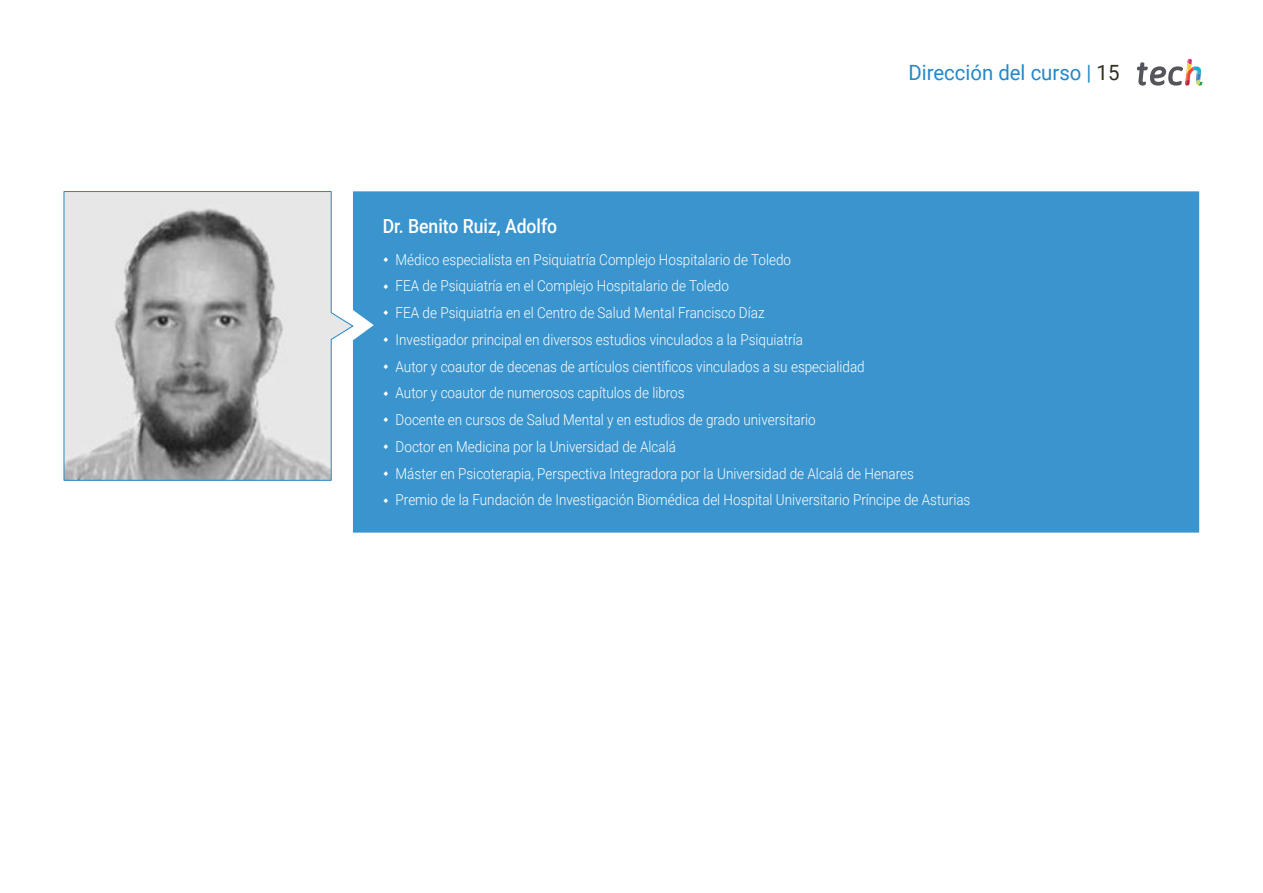
<style>
.page{position:relative;width:1263px;height:893px;background:#fff}
.page>*{position:absolute;margin:0;border:0;box-sizing:border-box;transform-origin:0 0}
.t1{font:21px "Roboto";color:#2488c9}
.t2{font:500 19.5px "Roboto";color:#fff;scale:.9 1}
.t3{font:300 15px/26.7px "Roboto";color:#fff;scale:.9 1}
.s1{color:#312e20}
</style>
<div class="page">
<svg style="left:1137px;top:59px;width:65px;height:27px"></svg>
<div style="left:353px;top:191px;width:846px;height:342px;background:#3a94ce"></div>
<svg style="left:64px;top:191px;width:289px;height:290px"></svg>
<svg style="left:384px;top:257px;width:4px;height:5px"></svg>
<svg style="left:384px;top:284px;width:4px;height:5px"></svg>
<svg style="left:384px;top:310px;width:4px;height:5px"></svg>
<svg style="left:384px;top:337px;width:4px;height:5px"></svg>
<svg style="left:384px;top:364px;width:4px;height:5px"></svg>
<svg style="left:384px;top:391px;width:4px;height:5px"></svg>
<svg style="left:384px;top:418px;width:4px;height:5px"></svg>
<svg style="left:384px;top:444px;width:4px;height:5px"></svg>
<svg style="left:384px;top:471px;width:4px;height:5px"></svg>
<svg style="left:384px;top:498px;width:4px;height:5px"></svg>
<h1 class="t1" style="left:908px;top:57px;width:213px">Dirección del curso | <span class="s1">15</span></h1>
<h2 class="t2" style="left:383px;top:212px;width:195px">Dr. Benito Ruiz, Adolfo</h2>
<p class="t3" style="left:396px;top:245px;width:640px">Médico especialista en Psiquiatría Complejo Hospitalario de Toledo<br>FEA de Psiquiatría en el Complejo Hospitalario de Toledo<br>FEA de Psiquiatría en el Centro de Salud Mental Francisco Díaz<br>Investigador principal en diversos estudios vinculados a la Psiquiatría<br>Autor y coautor de decenas de artículos científicos vinculados a su especialidad<br>Autor y coautor de numerosos capítulos de libros<br>Docente en cursos de Salud Mental y en estudios de grado universitario<br>Doctor en Medicina por la Universidad de Alcalá<br>Máster en Psicoterapia, Perspectiva Integradora por la Universidad de Alcalá de Henares<br>Premio de la Fundación de Investigación Biomédica del Hospital Universitario Príncipe de Asturias</p>
</div>
